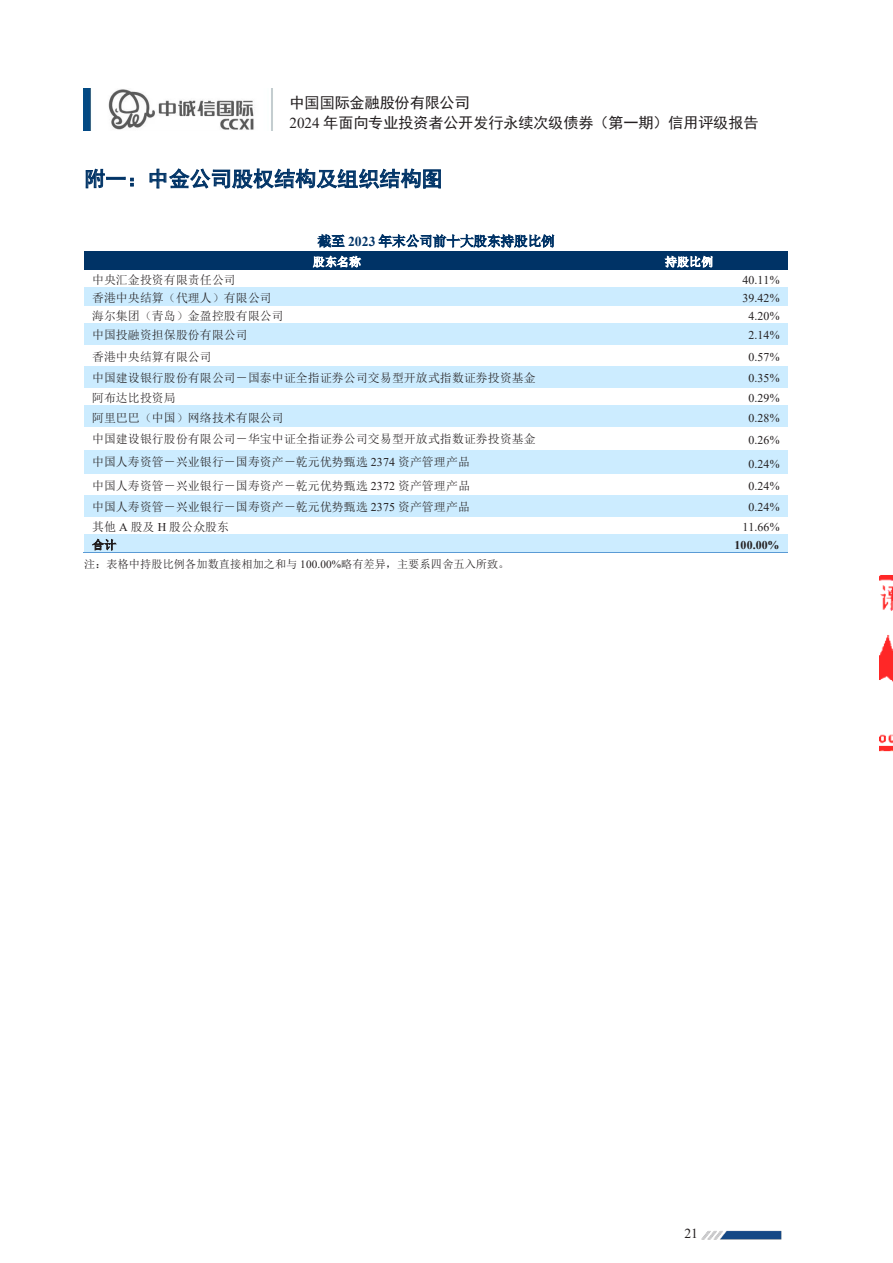
<style>
.page{position:relative;width:893px;height:1263px;background:#fff}
.page>*{position:absolute;margin:0;border:0;box-sizing:border-box;transform-origin:0 0}
.t1{font:20.85px "Sim Hei";letter-spacing:.015em;color:#036}
.t2{font:15.15px/19.5px "Sim Hei";color:#231f20}
.t3{font:13.65px "Sim Sun";color:#036}
.t4{font:13.65px "Times New Roman";color:#231f20}
.t5{font:11.85px "Sim Sun";color:#231f20}
.t6{font:11.85px "Times New Roman";letter-spacing:.015em;color:#231f20}
.t7{font:11.85px "Sim Sun";letter-spacing:.03em;color:#fff}
.t8{font:700 11.85px "Times New Roman";color:#231f20}
.t9{font:11.1px "Sim Sun";color:#231f20}
.s1{font-family:"Times New Roman"}
.s2{font-family:"Times New Roman";font-weight:700}
</style>
<div class="page">
<img style="left:701px;top:1230px;width:81px;height:10px">
<img style="left:84px;top:89px;width:189px;height:42px">
<div style="left:84px;top:252px;width:506px;height:18px;background:#036"></div>
<div style="left:590px;top:252px;width:198px;height:18px;background:#036"></div>
<div style="left:84px;top:288px;width:506px;height:18px;background:#ccecff"></div>
<div style="left:590px;top:288px;width:198px;height:18px;background:#ccecff"></div>
<div style="left:84px;top:324px;width:506px;height:21px;background:#ccecff"></div>
<div style="left:590px;top:324px;width:198px;height:21px;background:#ccecff"></div>
<div style="left:84px;top:366px;width:506px;height:22px;background:#ccecff"></div>
<div style="left:590px;top:366px;width:198px;height:22px;background:#ccecff"></div>
<div style="left:84px;top:406px;width:506px;height:21px;background:#ccecff"></div>
<div style="left:590px;top:406px;width:198px;height:21px;background:#ccecff"></div>
<div style="left:84px;top:450px;width:506px;height:24px;background:#ccecff"></div>
<div style="left:590px;top:450px;width:198px;height:24px;background:#ccecff"></div>
<div style="left:84px;top:495px;width:506px;height:22px;background:#ccecff"></div>
<div style="left:590px;top:495px;width:198px;height:22px;background:#ccecff"></div>
<div style="left:84px;top:535px;width:506px;height:18px;background:#ccecff"></div>
<div style="left:590px;top:535px;width:198px;height:18px;background:#ccecff"></div>
<hr style="left:83px;top:553px;width:507px;height:1px;background:#5b9bd5">
<hr style="left:590px;top:553px;width:198px;height:1px;background:#5b9bd5">
<img style="left:879px;top:575px;width:14px;height:177px">
<p class="t2" style="left:289px;top:93px;width:471px">中国国际金融股份有限公司<br><span class="s1">2024</span> 年面向专业投资者公开发行永续次级债券（第一期）信用评级报告</p>
<h1 class="t1" style="left:84px;top:168px;width:360px">附一：中金公司股权结构及组织结构图</h1>
<p class="t3" style="left:318px;top:234px;width:239px">截至 <span class="s2">2023</span> 年末公司前十大股东持股比例</p>
<p class="t7" style="left:313px;top:256px;width:50px">股东名称</p>
<p class="t7" style="left:665px;top:256px;width:50px">持股比例</p>
<p class="t5" style="left:92px;top:274px;width:145px">中央汇金投资有限责任公司</p>
<p class="t6" style="left:742px;top:272px;width:39px">40.11%</p>
<p class="t5" style="left:92px;top:292px;width:181px">香港中央结算（代理人）有限公司</p>
<p class="t6" style="left:742px;top:290px;width:39px">39.42%</p>
<p class="t5" style="left:92px;top:310px;width:193px">海尔集团（青岛）金盈控股有限公司</p>
<p class="t6" style="left:748px;top:308px;width:33px">4.20%</p>
<p class="t5" style="left:92px;top:329px;width:157px">中国投融资担保股份有限公司</p>
<p class="t6" style="left:748px;top:327px;width:33px">2.14%</p>
<p class="t5" style="left:92px;top:351px;width:121px">香港中央结算有限公司</p>
<p class="t6" style="left:748px;top:349px;width:33px">0.57%</p>
<p class="t5" style="left:92px;top:372px;width:445px">中国建设银行股份有限公司－国泰中证全指证券公司交易型开放式指数证券投资基金</p>
<p class="t6" style="left:748px;top:370px;width:33px">0.35%</p>
<p class="t5" style="left:92px;top:392px;width:85px">阿布达比投资局</p>
<p class="t6" style="left:748px;top:390px;width:33px">0.29%</p>
<p class="t5" style="left:92px;top:411px;width:193px">阿里巴巴（中国）网络技术有限公司</p>
<p class="t6" style="left:748px;top:409px;width:33px">0.28%</p>
<p class="t5" style="left:92px;top:433px;width:445px">中国建设银行股份有限公司－华宝中证全指证券公司交易型开放式指数证券投资基金</p>
<p class="t6" style="left:748px;top:432px;width:33px">0.26%</p>
<p class="t5" style="left:92px;top:456px;width:380px">中国人寿资管－兴业银行－国寿资产－乾元优势甄选 <span class="s1">2374</span> 资产管理产品</p>
<p class="t6" style="left:748px;top:455px;width:33px">0.24%</p>
<p class="t5" style="left:92px;top:480px;width:380px">中国人寿资管－兴业银行－国寿资产－乾元优势甄选 <span class="s1">2372</span> 资产管理产品</p>
<p class="t6" style="left:748px;top:478px;width:33px">0.24%</p>
<p class="t5" style="left:92px;top:501px;width:380px">中国人寿资管－兴业银行－国寿资产－乾元优势甄选 <span class="s1">2375</span> 资产管理产品</p>
<p class="t6" style="left:748px;top:499px;width:33px">0.24%</p>
<p class="t5" style="left:92px;top:521px;width:138px">其他 <span class="s1">A</span> 股及 <span class="s1">H</span> 股公众股东</p>
<p class="t6" style="left:742px;top:519px;width:39px">11.66%</p>
<p class="t5" style="left:92px;top:539px;width:26px">合计</p>
<p class="t8" style="left:734px;top:536px;width:46px">100.00%</p>
<p class="t9" style="left:84px;top:558px;width:427px">注：表格中持股比例各加数直接相加之和与 <span class="s1">100.00%</span>略有差异，主要系四舍五入所致。</p>
<p class="t4" style="left:684px;top:1223px;width:15px">21</p>
</div>
